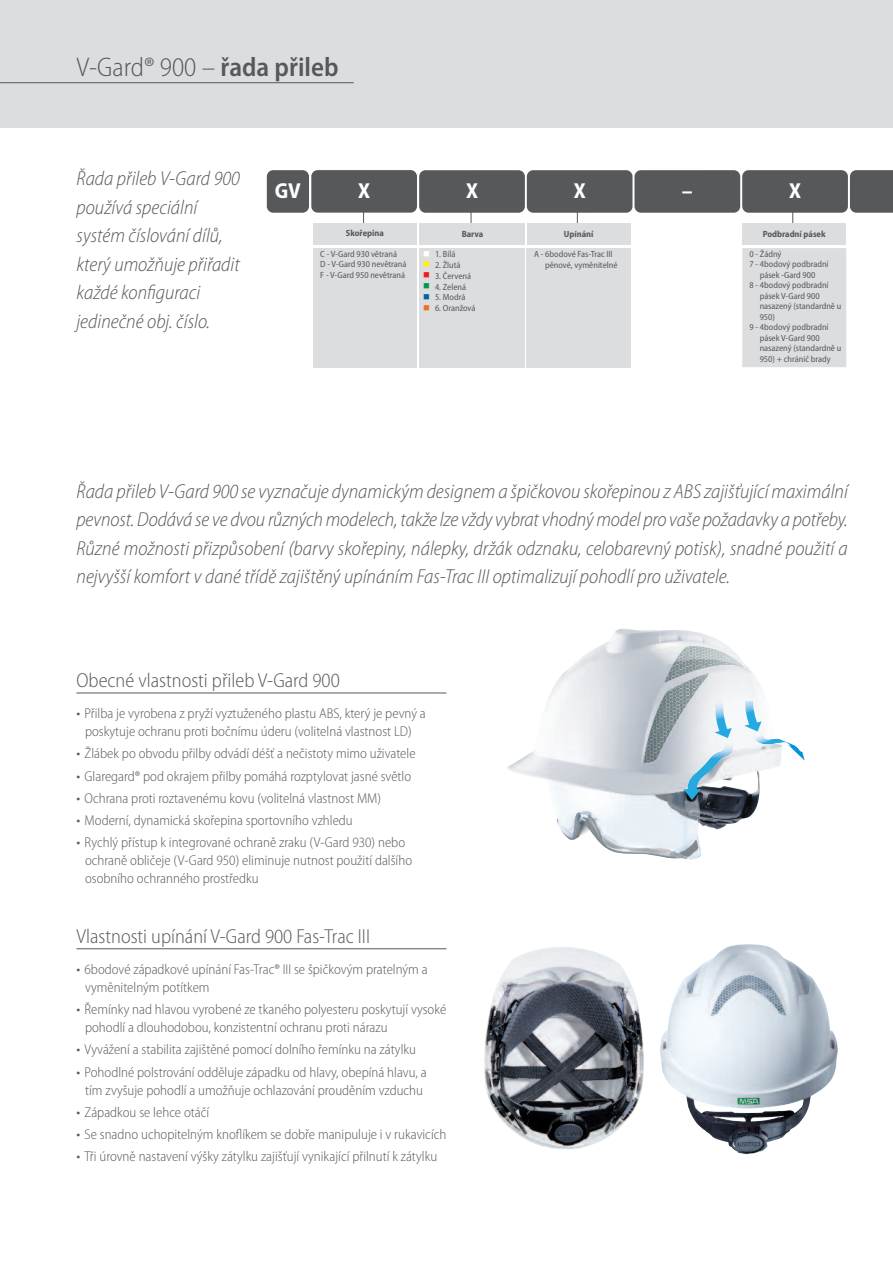
<style>
.page{position:relative;width:893px;height:1263px;background:#fff}
.page>*{position:absolute;margin:0;border:0;box-sizing:border-box;transform-origin:0 0}
.t1{font:300 semi-condensed 27px "Myriad Pro";color:#57585a}
.t2{font:700 semi-condensed 21.75px "Myriad Pro";color:#fff}
.t3{font:italic 300 semi-condensed 20.25px/28.5px "Myriad Pro";color:#57585a}
.t4{font:300 semi-condensed 20.25px "Myriad Pro";color:#57585a}
.t5{font:300 semi-condensed 14.25px/18px "Myriad Pro";color:#57585a}
.t6{font:semi-condensed 9px/10.8px "Myriad Pro";color:#57585a}
.t7{font:700 semi-condensed 9px "Myriad Pro";color:#57585a}
.t8{font:9px "Wingdings";color:#fff}
.t9{font:9px "Wingdings";color:#fff101}
.t10{font:9px "Wingdings";color:#ee1d23}
.t11{font:9px "Wingdings";color:#00984a}
.t12{font:9px "Wingdings";color:#0063a1}
.t13{font:9px "Wingdings";color:#f36e21}
.s1{font-weight:600}
.s2{font-size:15.6px}
</style>
<div class="page">
<div style="left:267px;top:170px;width:42px;height:43px;background:#57585a;border-radius:6px"></div>
<div style="left:311px;top:170px;width:106px;height:43px;background:#57585a;border-radius:6px"></div>
<div style="left:419px;top:170px;width:106px;height:43px;background:#57585a;border-radius:6px"></div>
<div style="left:527px;top:170px;width:105px;height:43px;background:#57585a;border-radius:6px"></div>
<div style="left:634px;top:170px;width:106px;height:43px;background:#57585a;border-radius:6px"></div>
<div style="left:742px;top:170px;width:106px;height:43px;background:#57585a;border-radius:6px"></div>
<div style="left:850px;top:170px;width:43px;height:43px;background:#57585a"></div>
<div style="left:0;top:0;width:893px;height:128px;background:#dcdddf"></div>
<div style="left:313px;top:224px;width:104px;height:21px;background:#dcdddf"></div>
<div style="left:313px;top:248px;width:104px;height:119px;background:#dcdddf"></div>
<svg style="left:471px;top:212px;width:1px;height:12px"></svg>
<div style="left:419px;top:224px;width:106px;height:21px;background:#dcdddf"></div>
<div style="left:419px;top:248px;width:106px;height:119px;background:#dcdddf"></div>
<div style="left:527px;top:224px;width:104px;height:21px;background:#dcdddf"></div>
<div style="left:527px;top:248px;width:104px;height:119px;background:#dcdddf"></div>
<svg style="left:792px;top:212px;width:1px;height:12px"></svg>
<div style="left:742px;top:224px;width:104px;height:21px;background:#dcdddf"></div>
<div style="left:742px;top:248px;width:104px;height:119px;background:#dcdddf"></div>
<img style="left:507px;top:628px;width:275px;height:232px">
<svg style="left:715px;top:701px;width:12px;height:27px"></svg>
<svg style="left:714px;top:728px;width:18px;height:10px"></svg>
<svg style="left:683px;top:789px;width:18px;height:11px"></svg>
<svg style="left:745px;top:701px;width:12px;height:20px"></svg>
<svg style="left:744px;top:721px;width:17px;height:10px"></svg>
<svg style="left:686px;top:741px;width:52px;height:51px"></svg>
<svg style="left:753px;top:733px;width:31px;height:16px"></svg>
<svg style="left:784px;top:741px;width:21px;height:20px"></svg>
<img style="left:484px;top:947px;width:160px;height:202px">
<img style="left:660px;top:944px;width:178px;height:210px">
<hr style="left:77px;top:693px;width:369px;height:1px;background:#57585a">
<hr style="left:77px;top:948px;width:369px;height:1px;background:#57585a">
<hr style="left:0;top:82px;width:354px;height:1px;background:#57585a">
<h1 class="t1" style="left:77px;top:52px;width:263px">V-Gard® 900 – <span class="s1">řada přileb</span></h1>
<h3 class="t3" style="left:77px;top:165px;width:165px">Řada přileb V-Gard 900 používá speciální systém číslování dílů, který umožňuje přiřadit každé konfiguraci jedinečné obj. číslo.</h3>
<h2 class="t2" style="left:275px;top:178px;width:28px">GV</h2>
<h2 class="t2" style="left:358px;top:178px;width:13px">X</h2>
<h2 class="t2" style="left:466px;top:178px;width:13px">X</h2>
<h2 class="t2" style="left:574px;top:178px;width:13px">X</h2>
<h2 class="t2" style="left:682px;top:178px;width:12px">–</h2>
<h2 class="t2" style="left:789px;top:178px;width:13px">X</h2>
<p class="t7" style="left:346px;top:228px;width:39px">Skořepina</p>
<p class="t6" style="left:320px;top:248px;width:88px">C - V-Gard 930 větraná<br>D - V-Gard 930 nevětraná<br>F - V-Gard 950 nevětraná</p>
<p class="t7" style="left:462px;top:229px;width:23px">Barva</p>
<p class="t6" style="left:435px;top:249px;width:22px">1. Bílá</p>
<p class="t6" style="left:435px;top:260px;width:27px">2. Žlutá</p>
<p class="t6" style="left:435px;top:270px;width:38px">3. Červená</p>
<p class="t6" style="left:435px;top:281px;width:33px">4. Zelená</p>
<p class="t6" style="left:435px;top:292px;width:32px">5. Modrá</p>
<p class="t6" style="left:435px;top:303px;width:42px">6. Oranžová</p>
<p class="t8" style="left:423px;top:248px;width:8px">■</p>
<p class="t9" style="left:423px;top:259px;width:8px">■</p>
<p class="t10" style="left:423px;top:270px;width:8px">■</p>
<p class="t11" style="left:423px;top:281px;width:8px">■</p>
<p class="t12" style="left:423px;top:292px;width:8px">■</p>
<p class="t13" style="left:423px;top:303px;width:8px">■</p>
<p class="t7" style="left:564px;top:228px;width:31px">Upínání</p>
<p class="t6" style="left:545px;top:248px;width:74px;text-indent:-11px">A - 6bodové Fas-Trac III pěnové, vyměnitelné</p>
<p class="t7" style="left:763px;top:228px;width:64px">Podbradní pásek</p>
<p class="t6" style="left:749px;top:248px;width:33px">0 - Žádný</p>
<p class="t6" style="left:749px;top:259px;width:81px">7 - 4bodový podbradní</p>
<p class="t6" style="left:760px;top:269px;width:57px">pásek -Gard 900</p>
<p class="t6" style="left:749px;top:280px;width:81px">8 - 4bodový podbradní</p>
<p class="t6" style="left:760px;top:290px;width:61px">pásek V-Gard 900</p>
<p class="t6" style="left:760px;top:301px;width:83px">nasazený (standardně u</p>
<p class="t6" style="left:760px;top:311px;width:17px">950)</p>
<p class="t6" style="left:749px;top:322px;width:81px">9 - 4bodový podbradní</p>
<p class="t6" style="left:760px;top:332px;width:61px">pásek V-Gard 900</p>
<p class="t6" style="left:760px;top:343px;width:83px">nasazený (standardně u</p>
<p class="t6" style="left:760px;top:353px;width:72px">950) + chránič brady</p>
<p class="t3" style="left:77px;top:477px;width:773px;text-align:justify">Řada přileb V-Gard 900 sevyznačuje dynamickým designem a špičkovou skořepinou z ABS zajišťující maximální pevnost.Dodává seve dvou různýchmodelech, takželzevždyvybratvhodnýmodel pro vaše požadavky a potřeby.<br>Různé možnosti přizpůsobení (barvy skořepiny, nálepky, držák odznaku, celobarevný potisk), snadné použití a nejvyšší komfort v dané třídě zajištěný upínáním Fas-Trac III optimalizují pohodlí pro uživatele.</p>
<h3 class="t4" style="left:77px;top:670px;width:265px">Obecné vlastnosti přileb V-Gard 900</h3>
<p class="t5" style="left:77px;top:705px;width:351px;text-align:center"><span class="s2">•</span> Přilba je vyrobena z pryží vyztuženého plastu ABS, který je pevný a poskytuje ochranu proti bočnímu úderu (volitelná vlastnost LD)</p>
<p class="t5" style="left:77px;top:745px;width:341px"><span class="s2">•</span> Žlábek po obvodu přilby odvádí déšť a nečistoty mimo uživatele</p>
<p class="t5" style="left:77px;top:767px;width:336px"><span class="s2">•</span> Glaregard® pod okrajem přilby pomáhá rozptylovat jasné světlo</p>
<p class="t5" style="left:77px;top:789px;width:306px"><span class="s2">•</span> Ochrana proti roztavenému kovu (volitelná vlastnost MM)</p>
<p class="t5" style="left:77px;top:812px;width:278px"><span class="s2">•</span> Moderní, dynamická skořepina sportovního vzhledu</p>
<p class="t5" style="left:85px;top:834px;width:329px;text-indent:-9px"><span class="s2">•</span> Rychlý přístup k integrované ochraně zraku (V-Gard 930) nebo ochraně obličeje (V-Gard 950) eliminuje nutnost použití dalšího osobního ochranného prostředku</p>
<h3 class="t4" style="left:77px;top:925px;width:295px">Vlastnosti upínání V-Gard 900 Fas-Trac III</h3>
<p class="t5" style="left:85px;top:960px;width:344px;text-indent:-9px"><span class="s2">•</span> 6bodové západkové upínání Fas-Trac® III se špičkovým pratelným a vyměnitelným potítkem</p>
<p class="t5" style="left:85px;top:1001px;width:363px;text-indent:-9px"><span class="s2">•</span> Řemínky nad hlavou vyrobené ze tkaného polyesteru poskytují vysoké pohodlí a dlouhodobou, konzistentní ochranu proti nárazu</p>
<p class="t5" style="left:77px;top:1041px;width:341px"><span class="s2">•</span> Vyvážení a stabilita zajištěné pomocí dolního řemínku na zátylku</p>
<p class="t5" style="left:77px;top:1063px;width:352px;text-align:center"><span class="s2">•</span> Pohodlné polstrování odděluje západku od hlavy, obepíná hlavu, a tím zvyšuje pohodlí a umožňuje ochlazování prouděním vzduchu</p>
<p class="t5" style="left:77px;top:1103px;width:134px"><span class="s2">•</span> Západkou se lehce otáčí</p>
<p class="t5" style="left:77px;top:1126px;width:371px"><span class="s2">•</span> Se snadno uchopitelným knoflíkem se dobře manipuluje i v rukavicích</p>
<p class="t5" style="left:77px;top:1148px;width:362px"><span class="s2">•</span> Tři úrovně nastavení výšky zátylku zajišťují vynikající přilnutí k zátylku</p>
</div>
